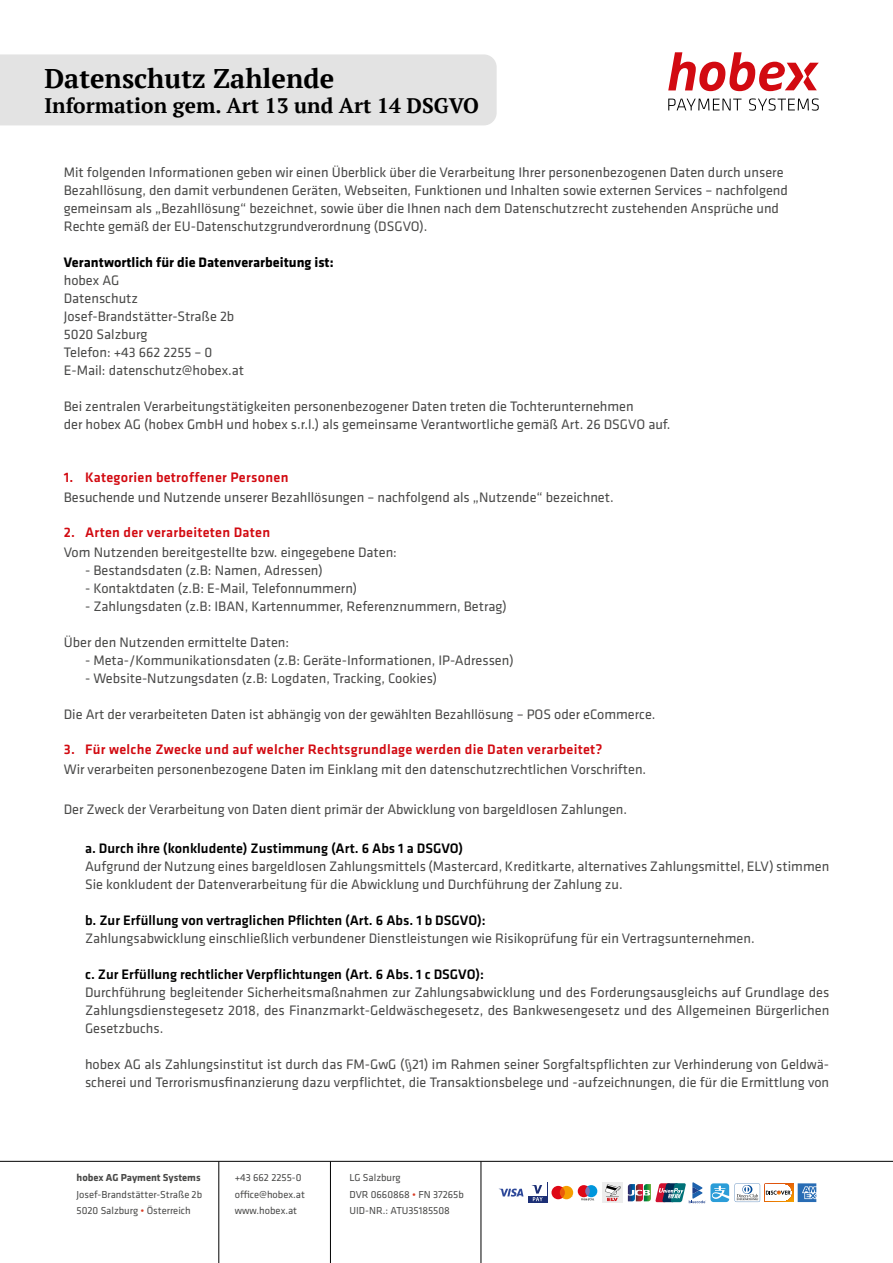
<style>
.page{position:relative;width:893px;height:1263px;background:#fff}
.page>*{position:absolute;margin:0;border:0;box-sizing:border-box;transform-origin:0 0}
.t1{font:700 27px "PT Serif";color:#000}
.t2{font:700 21px "PT Serif";color:#000}
.t3{font:14.25px/18px "Klavika";color:#4a4a49}
.t4{font:500 14.25px "Klavika";color:#000}
.t5{font:500 14.25px "Klavika";letter-spacing:.02em;color:#d20a11}
.t6{font:700 14.25px "Klavika";color:#000}
.t7{font:10.5px/16.5px "Klavika";color:#4a4a49}
.t8{font:700 10.5px "Klavika";color:#4a4a49}
.s1{color:#d83e28}
</style>
<div class="page">
<hr style="left:0;top:1161px;width:893px;height:1px;background:#000">
<hr style="left:330px;top:1161px;width:1px;height:102px;background:#000">
<hr style="left:481px;top:1161px;width:1px;height:102px;background:#000">
<hr style="left:219px;top:1161px;width:1px;height:102px;background:#000">
<svg style="left:551px;top:1185px;width:47px;height:15px"></svg>
<svg style="left:735px;top:1183px;width:81px;height:19px"></svg>
<svg style="left:498px;top:1186px;width:28px;height:13px"></svg>
<svg style="left:499px;top:1188px;width:24px;height:8px"></svg>
<div style="left:528px;top:1182px;width:19px;height:21px;background:#1c2f76"></div>
<div style="left:528px;top:1183px;width:19px;height:13px;background:#fff"></div>
<svg style="left:532px;top:1185px;width:11px;height:16px"></svg>
<div style="left:602px;top:1182px;width:21px;height:21px;background:#ededed"></div>
<svg style="left:605px;top:1182px;width:124px;height:21px"></svg>
<svg style="left:668px;top:52px;width:151px;height:39px"></svg>
<svg style="left:668px;top:99px;width:73px;height:11px"></svg>
<svg style="left:749px;top:98px;width:70px;height:13px"></svg>
<div style="left:0;top:54px;width:497px;height:71px;background:#e3e3e3"></div>
<h1 class="t1" style="left:44px;top:61px;width:291px">Datenschutz Zahlende</h1>
<h2 class="t2" style="left:44px;top:92px;width:436px">Information gem. Art 13 und Art 14 DSGVO</h2>
<p class="t3" style="left:64px;top:162px;width:726px">Mit folgenden Informationen geben wir einen Überblick über die Verarbeitung Ihrer personenbezogenen Daten durch unsere Bezahllösung, den damit verbundenen Geräten, Webseiten, Funktionen und Inhalten sowie externen Services – nachfolgend gemeinsam als „Bezahllösung“ bezeichnet, sowie über die Ihnen nach dem Datenschutzrecht zustehenden Ansprüche und Rechte gemäß der EU-Datenschutzgrundverordnung (DSGVO).</p>
<p class="t6" style="left:64px;top:251px;width:271px">Verantwortlich für die Datenverarbeitung ist:</p>
<p class="t3" style="left:64px;top:270px;width:182px">hobex AG<br>Datenschutz<br>Josef-Brandstätter-Straße 2b<br>5020 Salzburg<br>Telefon: +43 662 2255 – 0<br>E-Mail: datenschutz@hobex.at</p>
<p class="t3" style="left:64px;top:396px;width:608px">Bei zentralen Verarbeitungstätigkeiten personenbezogener Daten treten die Tochterunternehmen<br>der hobex AG (hobex GmbH und hobex s.r.l.) als gemeinsame Verantwortliche gemäß Art. 26 DSGVO auf.</p>
<p class="t5" style="left:64px;top:467px;width:226px">1. Kategorien betroffener Personen</p>
<p class="t3" style="left:64px;top:488px;width:551px">Besuchende und Nutzende unserer Bezahllösungen – nachfolgend als „Nutzende“ bezeichnet.</p>
<p class="t5" style="left:64px;top:522px;width:208px">2. Arten der verarbeiteten Daten</p>
<p class="t3" style="left:64px;top:543px;width:335px">Vom Nutzenden bereitgestellte bzw. eingegebene Daten:</p>
<p class="t3" style="left:85px;top:561px;width:239px">- Bestandsdaten (z.B: Namen, Adressen)</p>
<p class="t3" style="left:85px;top:579px;width:274px">- Kontaktdaten (z.B: E-Mail, Telefonnummern)</p>
<p class="t3" style="left:85px;top:597px;width:423px">- Zahlungsdaten (z.B: IBAN, Kartennummer, Referenznummern, Betrag)</p>
<p class="t3" style="left:64px;top:633px;width:227px">Über den Nutzenden ermittelte Daten:</p>
<p class="t3" style="left:85px;top:651px;width:430px">- Meta-/Kommunikationsdaten (z.B: Geräte-Informationen, IP-Adressen)</p>
<p class="t3" style="left:85px;top:669px;width:354px">- Website-Nutzungsdaten (z.B: Logdaten, Tracking, Cookies)</p>
<p class="t3" style="left:64px;top:705px;width:593px">Die Art der verarbeiteten Daten ist abhängig von der gewählten Bezahllösung – POS oder eCommerce.</p>
<p class="t5" style="left:64px;top:740px;width:540px">3. Für welche Zwecke und auf welcher Rechtsgrundlage werden die Daten verarbeitet?</p>
<p class="t3" style="left:64px;top:760px;width:584px">Wir verarbeiten personenbezogene Daten im Einklang mit den datenschutzrechtlichen Vorschriften.</p>
<p class="t3" style="left:64px;top:800px;width:565px">Der Zweck der Verarbeitung von Daten dient primär der Abwicklung von bargeldlosen Zahlungen.</p>
<p class="t4" style="left:85px;top:838px;width:380px">a. Durch ihre (konkludente) Zustimmung (Art. 6 Abs 1 a DSGVO)</p>
<p class="t3" style="left:85px;top:856px;width:746px">Aufgrund der Nutzung eines bargeldlosen Zahlungsmittels (Mastercard, Kreditkarte, alternatives Zahlungsmittel, ELV) stimmen<br>Sie konkludent der Datenverarbeitung für die Abwicklung und Durchführung der Zahlung zu.</p>
<p class="t4" style="left:85px;top:910px;width:402px">b. Zur Erfüllung von vertraglichen Pflichten (Art. 6 Abs. 1 b DSGVO):</p>
<p class="t3" style="left:85px;top:928px;width:671px">Zahlungsabwicklung einschließlich verbundener Dienstleistungen wie Risikoprüfung für ein Vertragsunternehmen.</p>
<p class="t4" style="left:85px;top:964px;width:401px">c. Zur Erfüllung rechtlicher Verpflichtungen (Art. 6 Abs. 1 c DSGVO):</p>
<p class="t3" style="left:85px;top:982px;width:746px;text-align:justify">Durchführung begleitender Sicherheitsmaßnahmen zur Zahlungsabwicklung und des Forderungsausgleichs auf Grundlage des Zahlungsdienstegesetz 2018, des Finanzmarkt-Geldwäschegesetz, des Bankwesengesetz und des Allgemeinen Bürgerlichen Gesetzbuchs.</p>
<p class="t3" style="left:85px;top:1054px;width:746px">hobex AG als Zahlungsinstitut ist durch das FM-GwG (§21) im Rahmen seiner Sorgfaltspflichten zur Verhinderung von Geldwä&shy;scherei und Terrorismusfinanzierung dazu verpflichtet, die Transaktionsbelege und -aufzeichnungen, die für die Ermittlung von</p>
<p class="t8" style="left:77px;top:1170px;width:126px">hobex AG Payment Systems</p>
<p class="t7" style="left:77px;top:1186px;width:127px">Josef-Brandstätter-Straße 2b<br>5020 Salzburg <span class="s1">•</span> Österreich</p>
<p class="t7" style="left:235px;top:1169px;width:72px">+43 662 2255-0 office@hobex.at www.hobex.at</p>
<p class="t7" style="left:350px;top:1169px;width:116px">LG Salzburg<br>DVR 0660868 <span class="s1">•</span> FN 37265b<br>UID-NR.: ATU35185508</p>
</div>
